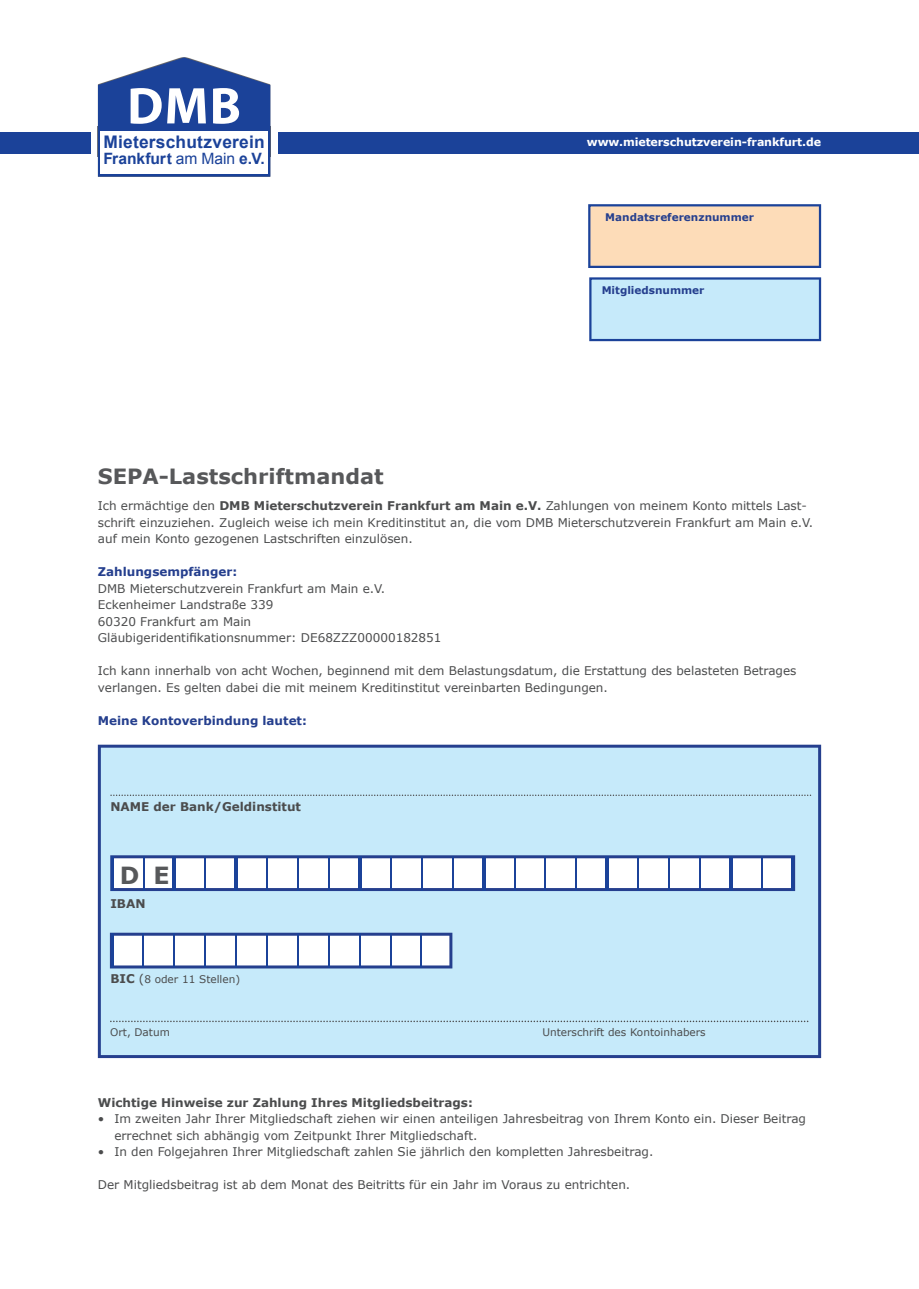
<style>
.page{position:relative;width:919px;height:1289px;background:#fff}
.page>*{position:absolute;margin:0;border:0;box-sizing:border-box;transform-origin:0 0}
.t1{font:700 52.05px "Myriad Pro";color:#fff}
.t2{font:700 23.55px "Verdana";color:#57585a}
.t3{font:700 21px "Verdana";color:#57585a}
.t4{font:700 17.4px "Arial";letter-spacing:.01em;color:#1b4299}
.t5{font:700 15.6px "Arial";color:#1b4299}
.t6{font:12px/16.5px "Verdana";color:#4b4c4d}
.t7{font:700 12px "Verdana";color:#4b4c4d}
.t8{font:700 12px "Verdana";color:#253f8e}
.t9{font:700 11.1px "Verdana";letter-spacing:-.01em;color:#fff}
.t10{font:10.5px "Verdana";color:#4b4c4d}
.t11{font:700 10.5px "Verdana";color:#253f8e}
.s1{font-weight:400}
.s2{font-weight:700}
.s3{font-weight:700;font-size:12px}
.s4{font-size:12px}
</style>
<div class="page">
<svg style="left:588px;top:204px;width:233px;height:64px"></svg>
<svg style="left:589px;top:277px;width:232px;height:64px"></svg>
<div style="left:98px;top:744px;width:723px;height:314px;background:#c6eafa"></div>
<svg style="left:110px;top:932px;width:342px;height:36px"></svg>
<hr style="left:142px;top:933px;width:2px;height:34px;background:#1b4299">
<hr style="left:173px;top:933px;width:2px;height:34px;background:#1b4299">
<hr style="left:204px;top:933px;width:2px;height:34px;background:#1b4299">
<hr style="left:235px;top:933px;width:2px;height:34px;background:#1b4299">
<hr style="left:266px;top:933px;width:1px;height:34px;background:#1b4299">
<hr style="left:297px;top:933px;width:1px;height:34px;background:#1b4299">
<hr style="left:328px;top:933px;width:1px;height:34px;background:#1b4299">
<hr style="left:359px;top:933px;width:1px;height:34px;background:#1b4299">
<hr style="left:390px;top:933px;width:1px;height:34px;background:#1b4299">
<hr style="left:420px;top:933px;width:2px;height:34px;background:#1b4299">
<hr style="left:111px;top:933px;width:3px;height:34px;background:#1b4299">
<svg style="left:110px;top:794px;width:701px;height:2px"></svg>
<svg style="left:110px;top:1020px;width:698px;height:2px"></svg>
<svg style="left:110px;top:855px;width:685px;height:36px"></svg>
<hr style="left:143px;top:855px;width:1px;height:35px;background:#1b4299">
<hr style="left:173px;top:855px;width:3px;height:35px;background:#1b4299">
<hr style="left:205px;top:855px;width:1px;height:35px;background:#1b4299">
<hr style="left:235px;top:855px;width:3px;height:35px;background:#1b4299">
<hr style="left:266px;top:855px;width:2px;height:35px;background:#1b4299">
<hr style="left:297px;top:855px;width:2px;height:35px;background:#1b4299">
<hr style="left:328px;top:855px;width:2px;height:35px;background:#1b4299">
<hr style="left:358px;top:855px;width:3px;height:35px;background:#1b4299">
<hr style="left:390px;top:855px;width:1px;height:35px;background:#1b4299">
<hr style="left:421px;top:855px;width:1px;height:35px;background:#1b4299">
<hr style="left:452px;top:855px;width:1px;height:35px;background:#1b4299">
<hr style="left:482px;top:855px;width:3px;height:35px;background:#1b4299">
<hr style="left:514px;top:855px;width:1px;height:35px;background:#1b4299">
<hr style="left:544px;top:855px;width:2px;height:35px;background:#1b4299">
<hr style="left:575px;top:855px;width:2px;height:35px;background:#1b4299">
<hr style="left:605px;top:855px;width:3px;height:35px;background:#1b4299">
<hr style="left:637px;top:855px;width:1px;height:35px;background:#1b4299">
<hr style="left:668px;top:855px;width:1px;height:35px;background:#1b4299">
<hr style="left:699px;top:855px;width:1px;height:35px;background:#1b4299">
<hr style="left:729px;top:855px;width:3px;height:35px;background:#1b4299">
<hr style="left:761px;top:855px;width:1px;height:35px;background:#1b4299">
<hr style="left:791px;top:855px;width:3px;height:35px;background:#1b4299">
<hr style="left:111px;top:855px;width:3px;height:35px;background:#1b4299">
<div style="left:0;top:132px;width:918px;height:21px;background:#1b4299"></div>
<svg style="left:91px;top:126px;width:186px;height:30px"></svg>
<svg style="left:98px;top:57px;width:172px;height:120px"></svg>
<div style="left:101px;top:131px;width:166px;height:42px;background:#fff"></div>
<h1 class="t1" style="left:127px;top:72px;width:115px">DMB</h1>
<h3 class="t4" style="left:103px;top:130px;width:163px">Mieterschutzverein</h3>
<h3 class="t5" style="left:103px;top:148px;width:163px">Frankfurt <span class="s1">am Main</span> e.V.</h3>
<p class="t9" style="left:587px;top:135px;width:236px">www.mieterschutzverein-frankfurt.de</p>
<p class="t11" style="left:605px;top:210px;width:150px">Mandatsreferenznummer</p>
<p class="t11" style="left:601px;top:283px;width:104px">Mitgliedsnummer</p>
<h3 class="t3" style="left:98px;top:462px;width:287px">SEPA-Lastschriftmandat</h3>
<p class="t6" style="left:98px;top:497px;width:716px">Ich ermächtige den <span class="s2">DMB Mieterschutzverein Frankfurt am Main e.V.</span> Zahlungen von meinem Konto mittels Last&shy;schrift einzuziehen. Zugleich weise ich mein Kreditinstitut an, die vom DMB Mieterschutzverein Frankfurt am Main e.V. auf mein Konto gezogenen Lastschriften einzulösen.</p>
<p class="t8" style="left:98px;top:564px;width:141px">Zahlungsempfänger:</p>
<p class="t6" style="left:98px;top:580px;width:345px">DMB Mieterschutzverein Frankfurt am Main e.V.<br>Eckenheimer Landstraße 339<br>60320 Frankfurt am Main Gläubigeridentifikationsnummer: DE68ZZZ00000182851</p>
<p class="t6" style="left:98px;top:662px;width:700px">Ich kann innerhalb von acht Wochen, beginnend mit dem Belastungsdatum, die Erstattung des belasteten Betrages verlangen. Es gelten dabei die mit meinem Kreditinstitut vereinbarten Bedingungen.</p>
<p class="t8" style="left:98px;top:712px;width:210px">Meine Kontoverbindung lautet:</p>
<p class="t7" style="left:110px;top:798px;width:192px">NAME der Bank/Geldinstitut</p>
<h2 class="t2" style="left:120px;top:859px;width:51px">D E</h2>
<p class="t7" style="left:110px;top:895px;width:37px">IBAN</p>
<p class="t10" style="left:110px;top:972px;width:131px"><span class="s3">BIC</span> <span class="s4">(</span>8 oder 11 Stellen)</p>
<p class="t10" style="left:110px;top:1025px;width:61px">Ort, Datum</p>
<p class="t10" style="left:542px;top:1025px;width:165px">Unterschrift des Kontoinhabers</p>
<p class="t7" style="left:98px;top:1094px;width:376px">Wichtige Hinweise zur Zahlung Ihres Mitgliedsbeitrags:</p>
<p class="t6" style="left:114px;top:1110px;width:693px;text-indent:-16px">• Im zweiten Jahr Ihrer Mitgliedschaft ziehen wir einen anteiligen Jahresbeitrag von Ihrem Konto ein. Dieser Beitrag errechnet sich abhängig vom Zeitpunkt Ihrer Mitgliedschaft.</p>
<p class="t6" style="left:98px;top:1143px;width:557px">• In den Folgejahren Ihrer Mitgliedschaft zahlen Sie jährlich den kompletten Jahresbeitrag.</p>
<p class="t6" style="left:98px;top:1176px;width:534px">Der Mitgliedsbeitrag ist ab dem Monat des Beitritts für ein Jahr im Voraus zu entrichten.</p>
</div>
